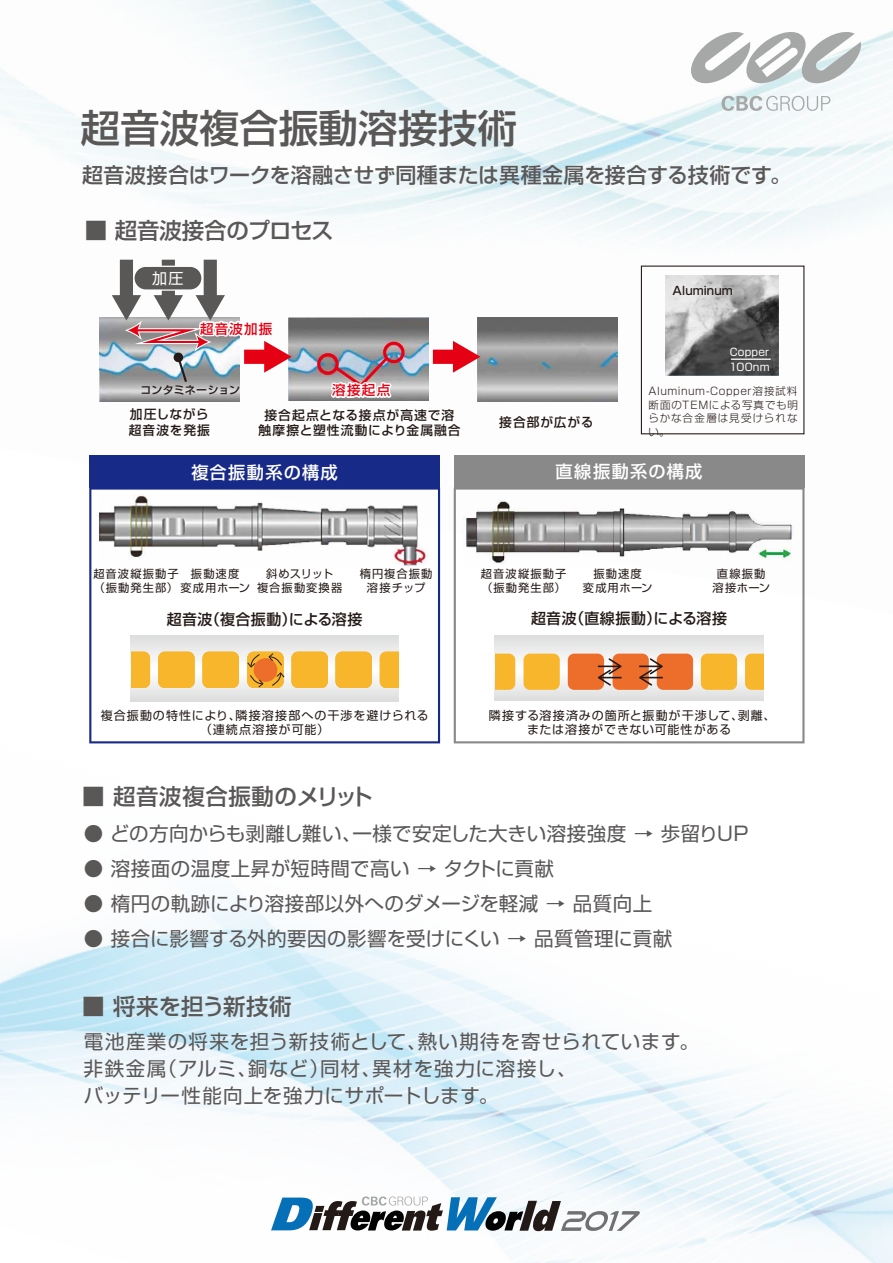
<style>
.page{position:relative;width:893px;height:1263px;background:#fff}
.page>*{position:absolute;margin:0;border:0;box-sizing:border-box;transform-origin:0 0}
.t1{font:500 39px "Shin Go Pro";color:#5a5757}
.t2{font:500 22.5px "Shin Go Pro";letter-spacing:-.005em;color:#5a5757}
.t3{font:500 22.5px "Shin Go Pro";letter-spacing:.025em;color:#5a5757}
.t4{font:500 21px "Shin Go Pro";letter-spacing:-.005em;color:#5a5757}
.t5{font:19.5px/27px "Shin Go Pro";letter-spacing:.025em;color:#5a5757}
.t6{font:500 17.25px "Shin Go Pro";letter-spacing:.07em;color:#fff}
.t7{font:500 15px "Shin Go Pro";letter-spacing:.025em;color:#231916}
.t8{font:15px "Shin Go Pro";color:#fff}
.t9{font:500 13.5px "Shin Go Pro";letter-spacing:.09em;color:#e60013}
.t10{font:500 12.75px/15.8px "Shin Go Pro";letter-spacing:.07em;color:#231916}
.t11{font:12px/14.2px "Shin Go Pro";letter-spacing:.08em;color:#231916;text-align:center}
.t12{font:500 11.7px "Shin Go Pro";letter-spacing:.01em;color:#231916}
.t13{font:11.25px/14.2px "Shin Go Pro";letter-spacing:.095em;color:#231916;text-align:center}
.t14{font:500 10.95px "Shin Go Pro";letter-spacing:.015em;color:#231916}
.t15{font:300 10.5px/13.5px "Shin Go Pro";letter-spacing:.075em;color:#231916;text-align:justify}
.t16{font:10.5px/15px "Shin Go Pro";letter-spacing:.02em;color:#fff}
</style>
<div class="page">
<img style="left:0;top:0;width:893px;height:632px">
<img style="left:0;top:681px;width:893px;height:582px">
<svg style="left:271px;top:1196px;width:369px;height:35px"></svg>
<svg style="left:722px;top:96px;width:108px;height:15px"></svg>
<svg style="left:687px;top:29px;width:175px;height:58px"></svg>
<div style="left:89px;top:455px;width:351px;height:32px;background:#182a88"></div>
<img style="left:100px;top:317px;width:140px;height:84px">
<img style="left:289px;top:317px;width:140px;height:84px">
<div style="left:383px;top:342px;width:21px;height:21px;border:3px solid #e60013;border-radius:50%"></div>
<div style="left:317px;top:353px;width:22px;height:21px;border:3px solid #e60013;border-radius:50%"></div>
<img style="left:328px;top:354px;width:66px;height:50px">
<img style="left:478px;top:318px;width:140px;height:83px">
<img style="left:666px;top:275px;width:113px;height:101px">
<hr style="left:731px;top:359px;width:40px;height:1px;background:#fff">
<svg style="left:433px;top:341px;width:47px;height:32px"></svg>
<svg style="left:112px;top:260px;width:180px;height:124px"></svg>
<svg style="left:89px;top:487px;width:351px;height:256px"></svg>
<div style="left:454px;top:455px;width:350px;height:32px;background:#898989"></div>
<svg style="left:454px;top:487px;width:350px;height:256px"></svg>
<h1 class="t1" style="left:80px;top:96px;width:438px">超音波複合振動溶接技術</h1>
<p class="t4" style="left:82px;top:158px;width:710px">超音波接合はワークを溶融させず同種または異種金属を接合する技術です。</p>
<p class="t2" style="left:85px;top:212px;width:250px">■ 超音波接合のプロセス</p>
<p class="t8" style="left:152px;top:266px;width:33px">加圧</p>
<p class="t9" style="left:200px;top:318px;width:74px">超音波加振</p>
<p class="t12" style="left:673px;top:281px;width:62px">Aluminum</p>
<p class="t16" style="left:729px;top:343px;width:42px">Copper<br>100nm</p>
<p class="t9" style="left:332px;top:379px;width:59px">溶接起点</p>
<p class="t15" style="left:649px;top:383px;width:151px">Aluminum-Copper溶接試料断面のTEMによる写真でも明らかな合金層は見受けられない。</p>
<p class="t14" style="left:141px;top:380px;width:101px">コンタミネーション</p>
<p class="t10" style="left:129px;top:405px;width:83px">加圧しながら超音波を発振</p>
<p class="t10" style="left:259px;top:405px;width:204px;text-align:center">接合起点となる接点が高速で溶触摩擦と塑性流動により金属融合</p>
<p class="t10" style="left:499px;top:412px;width:96px">接合部が広がる</p>
<p class="t6" style="left:191px;top:458px;width:148px">複合振動系の構成</p>
<p class="t6" style="left:556px;top:457px;width:148px">直線振動系の構成</p>
<p class="t13" style="left:191px;top:565px;width:50px">振動速度</p>
<p class="t13" style="left:257px;top:565px;width:87px">斜めスリット<br>複合振動変換器</p>
<p class="t13" style="left:360px;top:565px;width:74px">楕円複合振動溶接チップ</p>
<p class="t13" style="left:93px;top:565px;width:158px;text-align:left">超音波縦振動子<br>（振動発生部）変成用ホーン</p>
<p class="t13" style="left:481px;top:565px;width:87px;text-align:left">超音波縦振動子（振動発生部）</p>
<p class="t13" style="left:583px;top:565px;width:71px">振動速度<br>変成用ホーン</p>
<p class="t13" style="left:712px;top:565px;width:59px">直線振動溶接ホーン</p>
<p class="t7" style="left:167px;top:607px;width:197px">超音波（複合振動）による溶接</p>
<p class="t7" style="left:531px;top:606px;width:198px">超音波（直線振動）による溶接</p>
<p class="t11" style="left:101px;top:707px;width:329px">複合振動の特性により、隣接溶接部への干渉を避けられる（連続点溶接が可能）</p>
<p class="t11" style="left:489px;top:707px;width:288px">隣接する溶接済みの箇所と振動が干渉して、剥離、または溶接ができない可能性がある</p>
<p class="t3" style="left:82px;top:777px;width:293px">■ 超音波複合振動のメリット</p>
<p class="t5" style="left:84px;top:817px;width:666px">● どの方向からも剥離し難い、一様で安定した大きい溶接強度 → 歩留りUP</p>
<p class="t5" style="left:84px;top:853px;width:472px">● 溶接面の温度上昇が短時間で高い → タクトに貢献</p>
<p class="t5" style="left:84px;top:888px;width:570px">● 楕円の軌跡により溶接部以外へのダメージを軽減 → 品質向上</p>
<p class="t5" style="left:84px;top:923px;width:590px">● 接合に影響する外的要因の影響を受けにくい → 品質管理に貢献</p>
<p class="t2" style="left:82px;top:988px;width:211px">■ 将来を担う新技術</p>
<p class="t5" style="left:84px;top:1026px;width:617px">電池産業の将来を担う新技術として、熱い期待を寄せられています。非鉄金属（アルミ、銅など）同材、異材を強力に溶接し、<br>バッテリー性能向上を強力にサポートします。</p>
</div>
